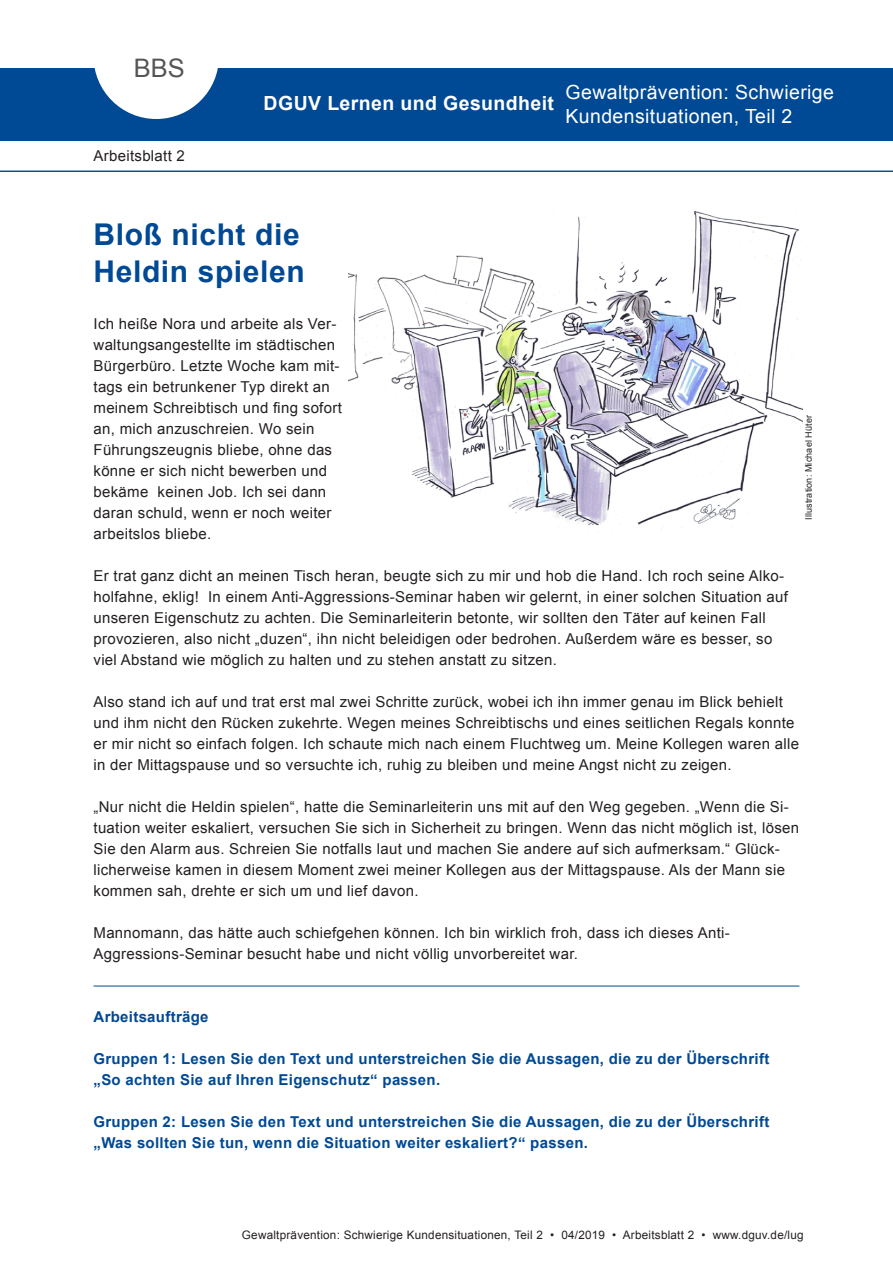
<style>
.page{position:relative;width:893px;height:1263px;background:#fff}
.page>*{position:absolute;margin:0;border:0;box-sizing:border-box;transform-origin:0 0}
.Ueberschrift{font:700 30px/37.5px "Arial";letter-spacing:.02em;color:#004994}
.head{font:25.5px "Arial";color:#555}
.name{font:19.5px "Arial";letter-spacing:.02em;color:#fff}
.t1{font:700 19.5px "Arial";letter-spacing:.02em;color:#fff}
.Fliesstext{font:15px/21px "Arial";letter-spacing:.02em;color:#231f20}
.Fliesstext-2{font:700 15px/21px "Arial";letter-spacing:.02em;color:#004994}
.fusszeile{font:11.7px "Arial";letter-spacing:.02em;color:#231f20}
.Bildnachweis{font:9px "Arial";letter-spacing:.015em;color:#231f20}
</style>
<div class="page">
<div style="left:0;top:68px;width:893px;height:72px;background:#004994"></div>
<svg style="left:94px;top:68px;width:124px;height:51px"></svg>
<hr style="left:0;top:171px;width:893px;height:1px;background:#01519b">
<img style="left:349px;top:210px;width:454px;height:320px">
<hr style="left:94px;top:986px;width:705px;height:1px;background:#004994">
<p class="head" style="left:134px;top:51px;width:53px">BBS</p>
<p class="Fliesstext" style="left:94px;top:145px;width:93px">Arbeitsblatt 2</p>
<p class="t1" style="left:264px;top:90px;width:292px">DGUV Lernen und Gesundheit</p>
<p class="name" style="left:566px;top:80px;width:270px">Gewaltprävention: Schwierige</p>
<p class="name" style="left:566px;top:103px;width:228px">Kundensituationen, Teil 2</p>
<p class="Ueberschrift" style="left:94px;top:216px;width:213px">Bloß nicht die<br>Heldin spielen</p>
<p class="Fliesstext" style="left:94px;top:313px;width:250px">Ich heiße Nora und arbeite als Ver&shy;waltungsangestellte im städtischen<br>Bürgerbüro. Letzte Woche kam mit&shy;tags ein betrunkener Typ direkt an meinem Schreibtisch und fing sofort an, mich anzuschreien. Wo sein<br>Führungszeugnis bliebe, ohne das könne er sich nicht bewerben und bekäme keinen Job. Ich sei dann daran schuld, wenn er noch weiter arbeitslos bliebe.</p>
<p class="Fliesstext" style="left:94px;top:565px;width:696px">Er trat ganz dicht an meinen Tisch heran, beugte sich zu mir und hob die Hand. Ich roch seine Alko&shy;holfahne, eklig! In einem Anti-Aggressions-Seminar haben wir gelernt, in einer solchen Situation auf unseren Eigenschutz zu achten. Die Seminarleiterin betonte, wir sollten den Täter auf keinen Fall provozieren, also nicht „duzen“, ihn nicht beleidigen oder bedrohen. Außerdem wäre es besser, so viel Abstand wie möglich zu halten und zu stehen anstatt zu sitzen.</p>
<p class="Fliesstext" style="left:94px;top:691px;width:707px">Also stand ich auf und trat erst mal zwei Schritte zurück, wobei ich ihn immer genau im Blick behielt und ihm nicht den Rücken zukehrte. Wegen meines Schreibtischs und eines seitlichen Regals konnte er mir nicht so einfach folgen. Ich schaute mich nach einem Fluchtweg um. Meine Kollegen waren alle in der Mittagspause und so versuchte ich, ruhig zu bleiben und meine Angst nicht zu zeigen.</p>
<p class="Fliesstext" style="left:94px;top:796px;width:707px">„Nur nicht die Heldin spielen“, hatte die Seminarleiterin uns mit auf den Weg gegeben. „Wenn die Si&shy;tuation weiter eskaliert, versuchen Sie sich in Sicherheit zu bringen. Wenn das nicht möglich ist, lösen Sie den Alarm aus. Schreien Sie notfalls laut und machen Sie andere auf sich aufmerksam.“ Glück&shy;licherweise kamen in diesem Moment zwei meiner Kollegen aus der Mittagspause. Als der Mann sie kommen sah, drehte er sich um und lief davon.</p>
<p class="Fliesstext" style="left:94px;top:922px;width:638px">Mannomann, das hätte auch schiefgehen können. Ich bin wirklich froh, dass ich dieses Anti-</p>
<p class="Fliesstext" style="left:94px;top:943px;width:486px">Aggressions-Seminar besucht habe und nicht völlig unvorbereitet war.</p>
<p class="Bildnachweis" style="left:803px;top:520px;width:107px;rotate:-90deg">Illustration: Michael Hüter</p>
<p class="Fliesstext-2" style="left:94px;top:1006px;width:117px">Arbeitsaufträge</p>
<p class="Fliesstext-2" style="left:94px;top:1048px;width:677px">Gruppen 1: Lesen Sie den Text und unterstreichen Sie die Aussagen, die zu der Überschrift „So achten Sie auf Ihren Eigenschutz“ passen.</p>
<p class="Fliesstext-2" style="left:94px;top:1111px;width:677px">Gruppen 2: Lesen Sie den Text und unterstreichen Sie die Aussagen, die zu der Überschrift „Was sollten Sie tun, wenn die Situation weiter eskaliert?“ passen.</p>
<p class="fusszeile" style="left:242px;top:1228px;width:563px">Gewaltprävention: Schwierige Kundensituationen, Teil 2 • 04/2019 • Arbeitsblatt 2 • www.dguv.de/lug</p>
</div>
